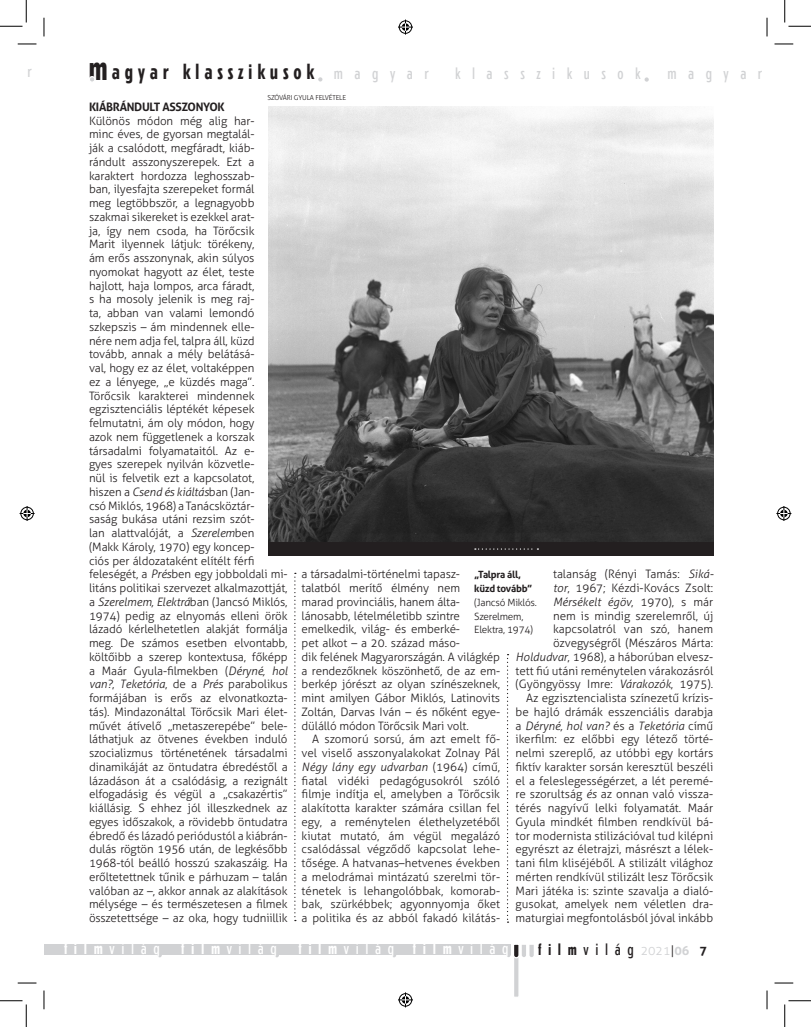
<style>
.page{position:relative;width:811px;height:1027px;background:#fff}
.page>*{position:absolute;margin:0;border:0;box-sizing:border-box;transform-origin:0 0}
.t1{font:700 condensed 21.75px "Erbar LT";letter-spacing:.22em;color:#231f20}
.t2{font:300 condensed 16.5px "Erbar LT";letter-spacing:.4em;color:#fff}
.t3{font:300 condensed 16.5px "Erbar LT";letter-spacing:.7em;color:#d1d2d4}
.t4{font:300 condensed 16.5px "Erbar LT";letter-spacing:.4em;color:#231f20}
.új_Filmvilág{font:300 11.62px/13.8px "Aller";letter-spacing:-.01em;color:#231f20}
.új_Filmvilág-2{font:700 11.62px "Aller";letter-spacing:-.025em;color:#231f20}
.t5{font:300 10px/13.8px "Aller";letter-spacing:-.025em;color:#231f20}
.t6{font:700 10px/13.8px "Aller";letter-spacing:-.025em;color:#231f20}
.t7{font:300 6.88px "Aller";letter-spacing:-.025em;color:#231f20}
.s1{font-size:35px}
.s2{font-weight:300;font-size:16.5px;color:#d1d2d4}
.s3{font-style:italic}
.s4{font-weight:700}
.s5{font-family:"Aller";font-stretch:normal;font-size:12.5px;color:#d1d2d4}
.s6{font-family:"Aller";font-stretch:normal;font-size:12.5px}
.s7{font-family:"Aller";font-weight:700;font-stretch:normal;font-size:12.5px;color:#d1d2d4}
.s8{font-family:"Aller";font-weight:700;font-stretch:normal;font-size:12.5px}
</style>
<div class="page">
<svg style="left:644px;top:77px;width:5px;height:5px"></svg>
<div style="left:89px;top:76px;width:6px;height:7px;border:1px solid #fff;border-radius:50%"></div>
<svg style="left:318px;top:77px;width:4px;height:5px"></svg>
<div style="left:44px;top:945px;width:467px;height:10px;background:#d1d2d4"></div>
<svg style="left:506px;top:944px;width:28px;height:53px"></svg>
<svg style="left:507px;top:654px;width:1px;height:269px"></svg>
<svg style="left:294px;top:573px;width:2px;height:348px"></svg>
<img style="left:269px;top:106px;width:445px;height:437px">
<div style="left:269px;top:543px;width:445px;height:13px;background:#231f20"></div>
<svg style="left:475px;top:548px;width:63px;height:2px"></svg>
<svg style="left:18px;top:43px;width:18px;height:2px"></svg>
<svg style="left:774px;top:43px;width:19px;height:2px"></svg>
<svg style="left:18px;top:982px;width:18px;height:2px"></svg>
<svg style="left:774px;top:982px;width:19px;height:2px"></svg>
<svg style="left:43px;top:18px;width:2px;height:18px"></svg>
<svg style="left:43px;top:990px;width:2px;height:19px"></svg>
<svg style="left:766px;top:18px;width:2px;height:18px"></svg>
<svg style="left:766px;top:990px;width:2px;height:19px"></svg>
<svg style="left:0;top:0;width:27px;height:27px"></svg>
<svg style="left:0;top:1000px;width:27px;height:27px"></svg>
<svg style="left:784px;top:0;width:27px;height:27px"></svg>
<svg style="left:784px;top:1000px;width:27px;height:27px"></svg>
<svg style="left:398px;top:20px;width:15px;height:15px"></svg>
<svg style="left:398px;top:992px;width:15px;height:15px"></svg>
<svg style="left:20px;top:506px;width:15px;height:15px"></svg>
<svg style="left:776px;top:506px;width:15px;height:15px"></svg>
<h2 class="t3" style="left:10px;top:61px;width:23px">a r</h2>
<h1 class="t1" style="left:89px;top:59px;width:341px"><span class="s1">m</span>agyar klasszikusok <span class="s2">m a g y a r</span></h1>
<h2 class="t3" style="left:455px;top:64px;width:187px">klasszikusok</h2>
<h2 class="t3" style="left:667px;top:64px;width:96px">magyar</h2>
<p class="t7" style="left:267px;top:94px;width:80px">SZÓVÁRI GYULA FELVÉTELE</p>
<p class="új_Filmvilág-2" style="left:89px;top:100px;width:137px">KIÁBRÁNDULT ASSZONYOK</p>
<p class="új_Filmvilág" style="left:89px;top:114px;width:200px">Különös módon még alig har-<br>minc éves, de gyorsan megtalál-<br>ják a csalódott, megfáradt, kiáb&shy;rándult asszonyszerepek. Ezt a karaktert hordozza leghosszab-<br>ban, ilyesfajta szerepeket formál<br>meg legtöbbször, a legnagyobb szakmai sikereket is ezekkel arat-<br>ja, így nem csoda, ha Törőcsik<br>Marit ilyennek látjuk: törékeny,<br>ám erős asszonynak, akin súlyos nyomokat hagyott az élet, teste hajlott, haja lompos, arca fáradt,<br>s ha mosoly jelenik is meg raj-<br>ta, abban van valami lemondó szkepszis – ám mindennek elle-<br>nére nem adja fel, talpra áll, küzd tovább, annak a mély belátásá-<br>val, hogy ez az élet, voltaképpen<br>ez a lényege, „e küzdés maga”.<br>Törőcsik karakterei mindennek egzisztenciális léptékét képesek felmutatni, ám oly módon, hogy<br>azok nem függetlenek a korszak társadalmi folyamataitól. Az e-<br>gyes szerepek nyilván közvetle-<br>nül is felvetik ezt a kapcsolatot, hiszen a <span class="s3">Csend és kiáltás</span>ban (Jan-<br>csó Miklós, 1968) a Tanácsköztár-<br>saság bukása utáni rezsim szót-<br>lan alattvalóját, a <span class="s3">Szerelem</span>ben<br>(Makk Károly, 1970) egy koncep-<br>ciós per áldozataként elítélt férfi feleségét, a <span class="s3">Prés</span>ben egy jobboldali mi&shy;litáns politikai szervezet alkalmazottját, a <span class="s3">Szerelmem, Elektrá</span>ban (Jancsó Miklós, 1974) pedig az elnyomás elleni örök lázadó kérlelhetetlen alakját formálja meg. De számos esetben elvontabb, költőibb a szerep kontextusa, főképp a Maár Gyula-filmekben (<span class="s3">Déryné, hol van?</span>, <span class="s3">Teketória</span>, de a <span class="s3">Prés</span> parabolikus formájában is erős az elvonatkozta&shy;tás). Mindazonáltal Törőcsik Mari élet&shy;művét átívelő „metaszerepébe” bele&shy;láthatjuk az ötvenes években induló szocializmus történetének társadalmi dinamikáját az öntudatra ébredéstől a lázadáson át a csalódásig, a rezignált elfogadásig és végül a „csakazértis” kiállásig. S ehhez jól illeszkednek az egyes időszakok, a rövidebb öntudatra ébredő és lázadó periódustól a kiábrán&shy;dulás rögtön 1956 után, de legkésőbb 1968-tól beálló hosszú szakaszáig. Ha erőltetettnek tűnik e párhuzam – talán valóban az –, akkor annak az alakítások mélysége – és természetesen a filmek összetettsége – az oka, hogy tudniillik</p>
<p class="új_Filmvilág" style="left:515px;top:567px;width:199px;text-align:right">talanság (Rényi Tamás: <span class="s3">Siká-<br>tor</span>, 1967; Kézdi-Kovács Zsolt:<br><span class="s3">Mérsékelt égöv</span>, 1970), s már<br>nem is mindig szerelemről, új kapcsolatról van szó, hanem özvegységről (Mészáros Márta:<br><span class="s3">Holdudvar</span>, 1968), a háborúban elvesz&shy;tett fiú utáni reménytelen várakozásról (Gyöngyössy Imre: <span class="s3">Várakozók</span>, 1975).</p>
<p class="új_Filmvilág" style="left:515px;top:691px;width:199px;text-align:justify;text-indent:11px">Az egzisztencialista színezetű krízis&shy;be hajló drámák esszenciális darabja a <span class="s3">Déryné, hol van?</span> és a <span class="s3">Teketória</span> című ikerfilm: ez előbbi egy létező törté&shy;nelmi szereplő, az utóbbi egy kortárs fiktív karakter sorsán keresztül beszéli el a feleslegességérzet, a lét peremé&shy;re szorultság <span class="s3">és</span> az onnan való vissza&shy;térés nagyívű lelki folyamatát. Maár Gyula mindkét filmben rendkívül bá&shy;tor modernista stilizációval tud kilépni egyrészt az életrajzi, másrészt a lélek&shy;tani film kliséjéből. A stilizált világhoz mérten rendkívül stilizált lesz Törőcsik Mari játéka is: szinte szavalja a dialó&shy;gusokat, amelyek nem véletlen dra&shy;maturgiai megfontolásból jóval inkább</p>
<p class="új_Filmvilág" style="left:302px;top:567px;width:200px">a társadalmi-történelmi tapasz&shy;talatból merítő élmény nem<br>marad provinciális, hanem álta&shy;lánosabb, lételméletibb szintre emelkedik, világ- és emberké-<br>pet alkot – a 20. század máso-<br>dik felének Magyarországán. A világkép a rendezőknek köszönhető, de az em&shy;berkép jórészt az olyan színészeknek, mint amilyen Gábor Miklós, Latinovits Zoltán, Darvas Iván – és nőként egye&shy;dülálló módon Törőcsik Mari volt.</p>
<p class="új_Filmvilág" style="left:302px;top:732px;width:200px;text-align:justify;text-indent:11px">A szomorú sorsú, ám azt emelt fő&shy;vel viselő asszonyalakokat Zolnay Pál <span class="s3">Négy lány egy udvarban</span> (1964) című, fiatal vidéki pedagógusokról szóló filmje indítja el, amelyben a Törőcsik alakította karakter számára csillan fel egy, a reménytelen élethelyzetéből kiutat mutató, ám végül megalázó csalódással végződő kapcsolat lehe&shy;tősége. A hatvanas–hetvenes években a melodrámai mintázatú szerelmi tör&shy;ténetek is lehangolóbbak, komorab&shy;bak, szürkébbek; agyonnyomja őket a politika és az abból fakadó kilátás-</p>
<p class="t6" style="left:474px;top:568px;width:60px">„Talpra áll, küzd tovább”</p>
<p class="t5" style="left:474px;top:595px;width:64px">(Jancsó Miklós.<br>Szerelmem,<br>Elektra, 1974)</p>
<h2 class="t2" style="left:64px;top:938px;width:97px"><span class="s4">film</span>világ</h2>
<h2 class="t2" style="left:181px;top:938px;width:97px"><span class="s4">film</span>világ</h2>
<h2 class="t2" style="left:298px;top:938px;width:212px"><span class="s4">film</span>világ <span class="s4">film</span>világ</h2>
<p class="t4" style="left:538px;top:939px;width:170px"><span class="s4">film</span>világ <span class="s5">2021</span><span class="s6">|</span><span class="s7">06</span> <span class="s8">7</span></p>
</div>
